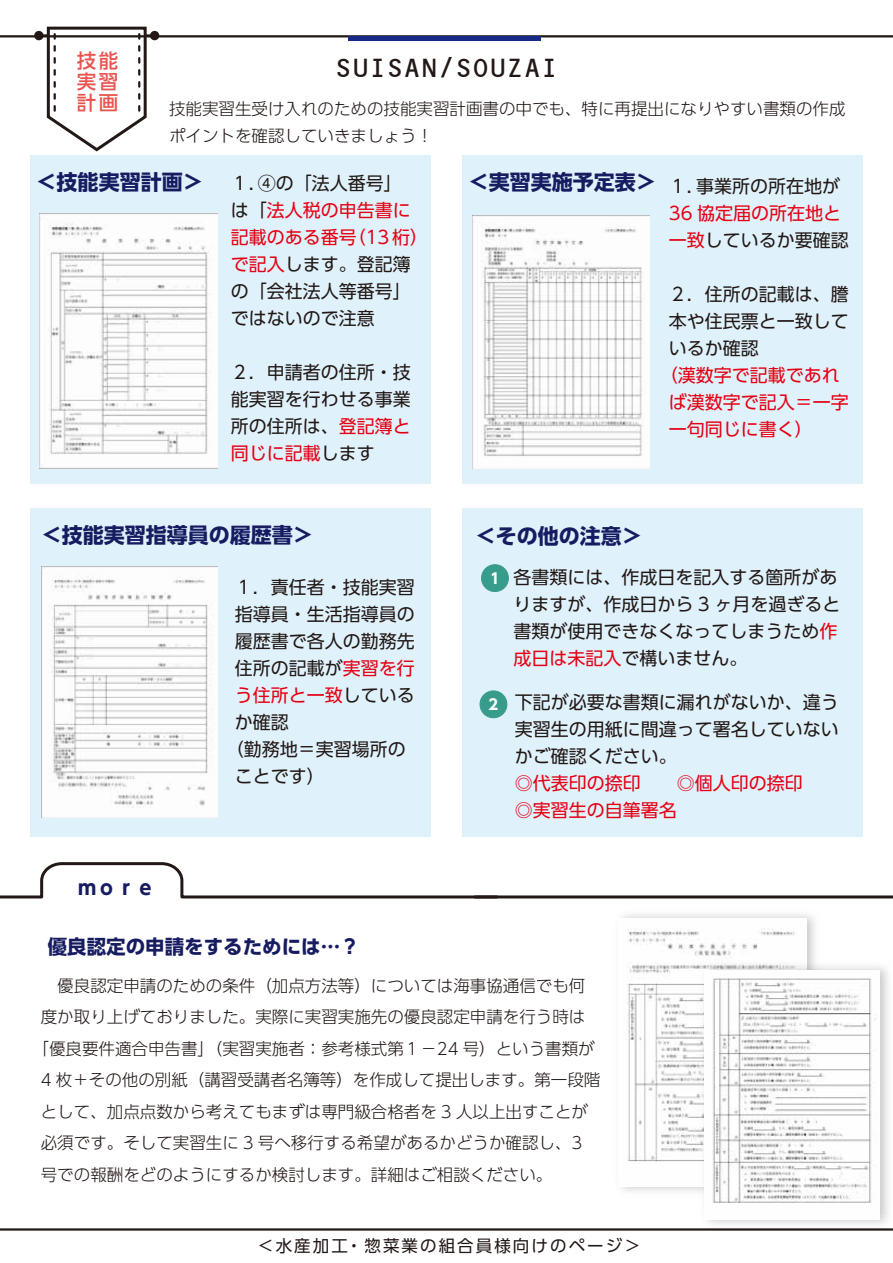
<style>
.page{position:relative;width:893px;height:1263px;background:#fff}
.page>*{position:absolute;margin:0;border:0;box-sizing:border-box;transform-origin:0 0}
.t1{font:28.5px "OCRB";color:#221815}
.t2{font:700 21px "UD Shin Go Pr 6";color:#171c61}
.t3{font:700 19.5px "UD Shin Go Pr 6";color:#171c61}
.t4{font:500 19.5px/21px "UD Shin Go Pr 6";color:#ea5450;text-align:justify}
.t5{font:18px/27px "UD Shin Go Pr 6";color:#221815}
.t6{font:18px/27px "UD Shin Go Pr 6";color:#e60012}
.t7{font:300 16.5px/27px "UD Shin Go Pr 6";color:#221815}
.t8{font:16.5px "UD Shin Go Pr 6";letter-spacing:.125em;color:#221815}
.t9{font:700 14.55px "UD Shin Go Pr 6";color:#fff}
.s1{color:#e60012}
.s2{color:#221815}
.s3{font-weight:700;font-size:14.55px;color:#fff}
</style>
<div class="page">
<svg style="left:34px;top:26px;width:125px;height:126px"></svg>
<div style="left:30px;top:156px;width:401px;height:328px;background:#dff1fb"></div>
<hr style="left:0;top:35px;width:893px;height:2px;background:#221815">
<div style="left:348px;top:36px;width:192px;height:5px;background:#172a88"></div>
<hr style="left:0;top:1228px;width:893px;height:2px;background:#221815">
<svg style="left:0;top:862px;width:500px;height:37px"></svg>
<hr style="left:474px;top:895px;width:419px;height:3px;background:#221815">
<div style="left:462px;top:156px;width:400px;height:328px;background:#dff1fb"></div>
<div style="left:30px;top:508px;width:401px;height:328px;background:#dff1fb"></div>
<div style="left:462px;top:508px;width:400px;height:328px;background:#dff1fb"></div>
<img style="left:39px;top:213px;width:179px;height:255px">
<img style="left:472px;top:215px;width:178px;height:253px">
<img style="left:41px;top:566px;width:177px;height:251px">
<div style="left:480px;top:691px;width:27px;height:27px;background:#389c8c;border-radius:50%"></div>
<div style="left:480px;top:690px;width:27px;height:28px;border:1px solid #389c8c;border-radius:50%"></div>
<div style="left:481px;top:565px;width:27px;height:26px;background:#389c8c;border-radius:50%"></div>
<div style="left:481px;top:564px;width:28px;height:28px;border:1px solid #389c8c;border-radius:50%"></div>
<img style="left:626px;top:927px;width:172px;height:235px">
<img style="left:696px;top:957px;width:197px;height:274px">
<img style="left:705px;top:970px;width:174px;height:250px">
<p class="t4" style="left:77px;top:50px;width:43px">技能実習計画</p>
<h1 class="t1" style="left:335px;top:57px;width:225px">SUISAN/SOUZAI</h1>
<p class="t7" style="left:169px;top:95px;width:678px">技能実習生受け入れのための技能実習計画書の中でも、特に再提出になりやすい書類の作成ポイントを確認していきましょう！</p>
<p class="t2" style="left:36px;top:164px;width:169px">＜技能実習計画＞</p>
<p class="t5" style="left:669px;top:172px;width:181px;text-indent:-201px"><sup>＜実習実施予定表＞</sup> １. 事業所の所在地が<br><span class="s1">36 協定届の所在地と一致</span>しているか要確認</p>
<p class="t5" style="left:669px;top:280px;width:181px;text-align:justify">２．住所の記載は、謄本や住民票と一致しているか確認</p>
<p class="t6" style="left:669px;top:361px;width:181px;text-indent:-9px">（漢数字で記載であれば漢数字で記入＝一字一句同じに書く）</p>
<p class="t5" style="left:231px;top:169px;width:199px">１．④の「法人番号」<br>は「<span class="s1">法人税の申告書に記載のある番号（13 桁）で記入</span>します。登記簿の「会社法人等番号」ではないので注意</p>
<p class="t5" style="left:231px;top:358px;width:182px;text-align:justify">２．申請者の住所・技能実習を行わせる事業所の住所は、<span class="s1">登記簿と同じに記載</span>します</p>
<p class="t2" style="left:41px;top:518px;width:275px">＜技能実習指導員の履歴書＞</p>
<p class="t5" style="left:235px;top:573px;width:181px">１．責任者・技能実習</p>
<p class="t5" style="left:235px;top:600px;width:181px">指導員・生活指導員の</p>
<p class="t5" style="left:235px;top:627px;width:181px">履歴書で各人の勤務先</p>
<p class="t5" style="left:235px;top:654px;width:181px">住所の記載が<span class="s1">実習を行</span></p>
<p class="t6" style="left:235px;top:681px;width:181px">う住所と一致<span class="s2">している</span></p>
<p class="t5" style="left:235px;top:708px;width:55px">か確認</p>
<p class="t5" style="left:226px;top:735px;width:181px">（勤務地＝実習場所の</p>
<p class="t5" style="left:235px;top:762px;width:91px">ことです）</p>
<p class="t3" style="left:77px;top:872px;width:79px">ｍｏｒｅ</p>
<p class="t3" style="left:48px;top:930px;width:313px">優良認定の申請をするためには…？</p>
<p class="t2" style="left:475px;top:519px;width:169px">＜その他の注意＞</p>
<p class="t5" style="left:513px;top:563px;width:328px;text-indent:-26px"><span class="s3">１</span> 各書類には、作成日を記入する箇所がありますが、作成日から 3 ヶ月を過ぎると書類が使用できなくなってしまうため<span class="s1">作成日は未記入</span>で構いません。</p>
<p class="t5" style="left:515px;top:688px;width:325px;text-align:justify">下記が必要な書類に漏れがないか、違う実習生の用紙に間違って署名していないかご確認ください。</p>
<p class="t6" style="left:515px;top:769px;width:289px">◎代表印の捺印　　◎個人印の捺印◎実習生の自筆署名</p>
<p class="t9" style="left:489px;top:693px;width:11px">2</p>
<p class="t7" style="left:41px;top:971px;width:546px">　優良認定申請のための条件（加点方法等）については海事協通信でも何</p>
<p class="t7" style="left:41px;top:1003px;width:546px">度か取り上げておりました。実際に実習実施先の優良認定申請を行う時は</p>
<p class="t7" style="left:33px;top:1034px;width:564px">「優良要件適合申告書」（実習実施者：参考様式第１－24 号）という書類が</p>
<p class="t7" style="left:41px;top:1066px;width:561px">4 枚＋その他の別紙（講習受講者名簿等）を作成して提出します。第一段階</p>
<p class="t7" style="left:41px;top:1097px;width:549px">として、加点点数から考えてもまずは専門級合格者を 3 人以上出すことが</p>
<p class="t7" style="left:41px;top:1129px;width:543px">必須です。そして実習生に 3 号へ移行する希望があるかどうか確認し、3</p>
<p class="t7" style="left:41px;top:1160px;width:513px">号での報酬をどのようにするか検討します。詳細はご相談ください。</p>
<p class="t8" style="left:257px;top:1232px;width:385px">＜水産加工・惣菜業の組合員様向けのページ＞</p>
</div>
